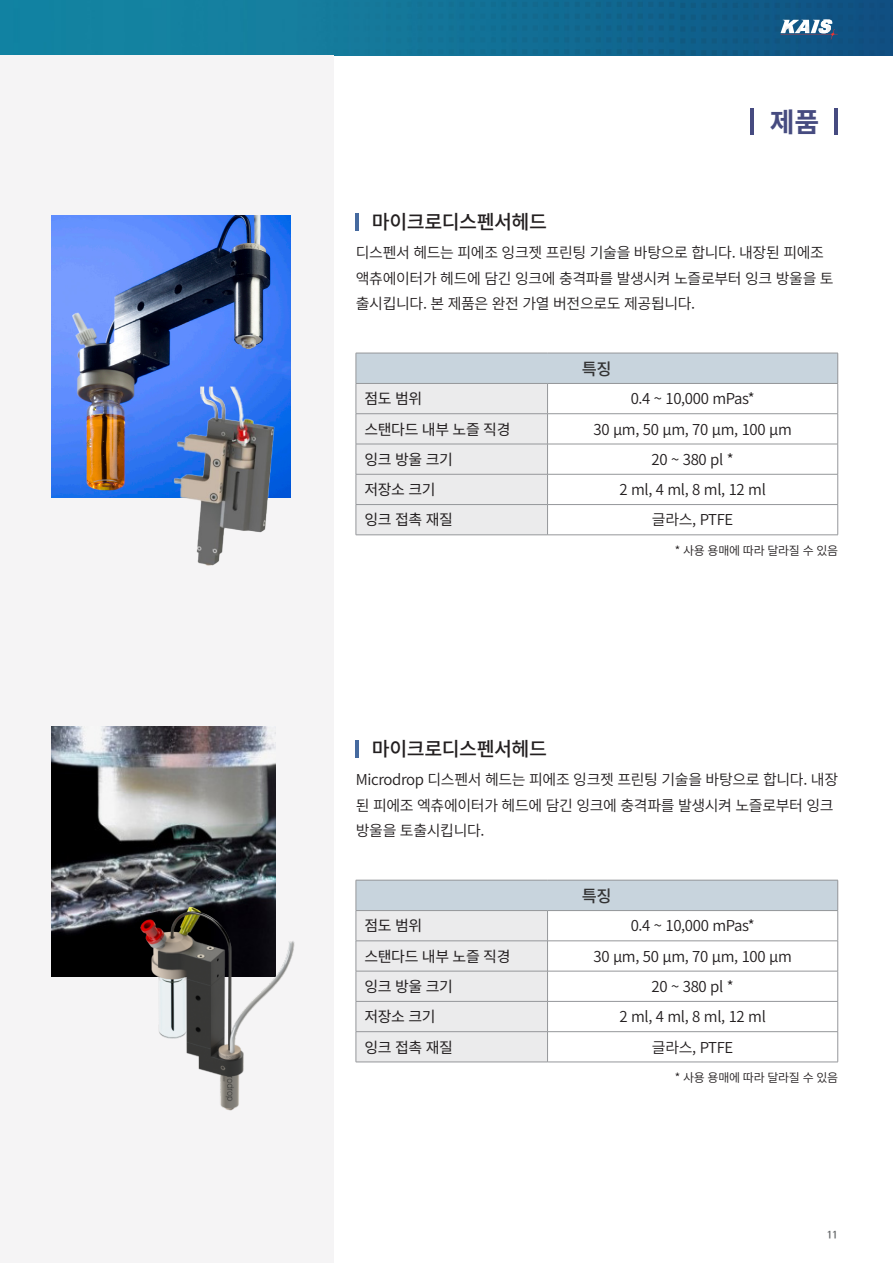
<style>
.page{position:relative;width:893px;height:1263px;background:#fff}
.page>*{position:absolute;margin:0;border:0;box-sizing:border-box;transform-origin:0 0}
.t1{font:700 27px "Noto Sans CJ Kkr";color:#2f3570}
.t2{font:500 19.5px "Noto Sans CJ Kkr";letter-spacing:-.025em;color:#231f20}
.t3{font:500 16.5px "Noto Sans CJ Kkr";color:#333334}
.t4{font:600 15px/25.5px "Noto Sans CJ Kkr";letter-spacing:-.025em;color:#231f20}
.t5{font:15px "Noto Sans CJ Kkr";letter-spacing:-.025em;color:#231f20}
.t6{font:600 12px "Noto Sans CJ Kkr";letter-spacing:-.025em;color:#231f20}
.t7{font:700 9.75px "Nanum Barun Gothic";color:#67696b}
</style>
<div class="page">
<img style="left:1px;top:0;width:879px;height:55px">
<hr style="left:0;top:0;width:1px;height:55px;background:#2f3570">
<svg style="left:880px;top:0;width:13px;height:55px"></svg>
<svg style="left:859px;top:0;width:15px;height:55px"></svg>
<svg style="left:775px;top:0;width:78px;height:55px;background:#2a658f"></svg>
<svg style="left:754px;top:0;width:15px;height:55px"></svg>
<svg style="left:733px;top:0;width:15px;height:55px"></svg>
<svg style="left:712px;top:0;width:15px;height:55px"></svg>
<svg style="left:691px;top:0;width:15px;height:55px"></svg>
<svg style="left:680px;top:0;width:5px;height:55px"></svg>
<svg style="left:281px;top:0;width:15px;height:55px"></svg>
<svg style="left:302px;top:0;width:15px;height:54px"></svg>
<svg style="left:323px;top:0;width:15px;height:54px"></svg>
<svg style="left:344px;top:0;width:15px;height:54px"></svg>
<svg style="left:365px;top:0;width:15px;height:54px"></svg>
<svg style="left:386px;top:0;width:15px;height:55px"></svg>
<svg style="left:407px;top:0;width:15px;height:54px"></svg>
<svg style="left:428px;top:0;width:15px;height:54px"></svg>
<svg style="left:449px;top:0;width:15px;height:54px"></svg>
<svg style="left:470px;top:0;width:15px;height:54px"></svg>
<svg style="left:491px;top:0;width:15px;height:54px"></svg>
<svg style="left:512px;top:0;width:15px;height:54px"></svg>
<svg style="left:533px;top:0;width:15px;height:54px"></svg>
<svg style="left:554px;top:0;width:15px;height:54px"></svg>
<svg style="left:575px;top:0;width:15px;height:54px"></svg>
<svg style="left:596px;top:0;width:15px;height:54px"></svg>
<svg style="left:617px;top:0;width:15px;height:54px"></svg>
<svg style="left:638px;top:0;width:15px;height:54px"></svg>
<svg style="left:659px;top:0;width:15px;height:54px"></svg>
<div style="left:0;top:55px;width:334px;height:1208px;background:#f5f4f5"></div>
<hr style="left:355px;top:213px;width:4px;height:18px;background:#466a9f">
<hr style="left:355px;top:740px;width:4px;height:18px;background:#466a9f">
<div style="left:356px;top:353px;width:482px;height:30px;background:#c8d4dd"></div>
<div style="left:357px;top:384px;width:190px;height:151px;background:#ebebec"></div>
<hr style="left:356px;top:353px;width:191px;height:1px;background:#95979a">
<hr style="left:356px;top:353px;width:1px;height:30px;background:#95979a">
<hr style="left:547px;top:353px;width:291px;height:1px;background:#95979a">
<hr style="left:837px;top:353px;width:1px;height:30px;background:#95979a">
<hr style="left:356px;top:383px;width:191px;height:1px;background:#95979a">
<hr style="left:356px;top:384px;width:1px;height:30px;background:#95979a">
<hr style="left:547px;top:383px;width:291px;height:1px;background:#95979a">
<hr style="left:547px;top:384px;width:1px;height:30px;background:#95979a">
<hr style="left:837px;top:384px;width:1px;height:30px;background:#95979a">
<hr style="left:356px;top:413px;width:191px;height:1px;background:#95979a">
<hr style="left:356px;top:414px;width:1px;height:30px;background:#95979a">
<hr style="left:547px;top:413px;width:291px;height:1px;background:#95979a">
<hr style="left:547px;top:414px;width:1px;height:30px;background:#95979a">
<hr style="left:837px;top:414px;width:1px;height:30px;background:#95979a">
<hr style="left:356px;top:444px;width:191px;height:1px;background:#95979a">
<hr style="left:356px;top:444px;width:1px;height:30px;background:#95979a">
<hr style="left:547px;top:444px;width:291px;height:1px;background:#95979a">
<hr style="left:547px;top:444px;width:1px;height:30px;background:#95979a">
<hr style="left:837px;top:444px;width:1px;height:30px;background:#95979a">
<hr style="left:356px;top:474px;width:191px;height:1px;background:#95979a">
<hr style="left:356px;top:474px;width:1px;height:30px;background:#95979a">
<hr style="left:547px;top:474px;width:291px;height:1px;background:#95979a">
<hr style="left:547px;top:474px;width:1px;height:30px;background:#95979a">
<hr style="left:837px;top:474px;width:1px;height:30px;background:#95979a">
<hr style="left:356px;top:504px;width:191px;height:1px;background:#95979a">
<hr style="left:356px;top:505px;width:1px;height:30px;background:#95979a">
<hr style="left:547px;top:504px;width:291px;height:1px;background:#95979a">
<hr style="left:547px;top:505px;width:1px;height:30px;background:#95979a">
<hr style="left:837px;top:505px;width:1px;height:30px;background:#95979a">
<hr style="left:356px;top:535px;width:191px;height:1px;background:#95979a">
<hr style="left:547px;top:535px;width:291px;height:1px;background:#95979a">
<div style="left:356px;top:880px;width:482px;height:30px;background:#c8d4dd"></div>
<div style="left:357px;top:911px;width:190px;height:151px;background:#ebebec"></div>
<hr style="left:356px;top:880px;width:191px;height:1px;background:#95979a">
<hr style="left:356px;top:880px;width:1px;height:30px;background:#95979a">
<hr style="left:547px;top:880px;width:291px;height:1px;background:#95979a">
<hr style="left:837px;top:880px;width:1px;height:30px;background:#95979a">
<hr style="left:356px;top:910px;width:191px;height:1px;background:#95979a">
<hr style="left:356px;top:911px;width:1px;height:30px;background:#95979a">
<hr style="left:547px;top:910px;width:291px;height:1px;background:#95979a">
<hr style="left:547px;top:911px;width:1px;height:30px;background:#95979a">
<hr style="left:837px;top:911px;width:1px;height:30px;background:#95979a">
<hr style="left:356px;top:940px;width:191px;height:1px;background:#95979a">
<hr style="left:356px;top:941px;width:1px;height:30px;background:#95979a">
<hr style="left:547px;top:940px;width:291px;height:1px;background:#95979a">
<hr style="left:547px;top:941px;width:1px;height:30px;background:#95979a">
<hr style="left:837px;top:941px;width:1px;height:30px;background:#95979a">
<hr style="left:356px;top:971px;width:191px;height:1px;background:#95979a">
<hr style="left:356px;top:971px;width:1px;height:30px;background:#95979a">
<hr style="left:547px;top:971px;width:291px;height:1px;background:#95979a">
<hr style="left:547px;top:971px;width:1px;height:30px;background:#95979a">
<hr style="left:837px;top:971px;width:1px;height:30px;background:#95979a">
<hr style="left:356px;top:1001px;width:191px;height:1px;background:#95979a">
<hr style="left:356px;top:1001px;width:1px;height:30px;background:#95979a">
<hr style="left:547px;top:1001px;width:291px;height:1px;background:#95979a">
<hr style="left:547px;top:1001px;width:1px;height:30px;background:#95979a">
<hr style="left:837px;top:1001px;width:1px;height:30px;background:#95979a">
<hr style="left:356px;top:1031px;width:191px;height:1px;background:#95979a">
<hr style="left:356px;top:1032px;width:1px;height:30px;background:#95979a">
<hr style="left:547px;top:1031px;width:291px;height:1px;background:#95979a">
<hr style="left:547px;top:1032px;width:1px;height:30px;background:#95979a">
<hr style="left:837px;top:1032px;width:1px;height:30px;background:#95979a">
<hr style="left:356px;top:1062px;width:191px;height:1px;background:#95979a">
<hr style="left:547px;top:1062px;width:291px;height:1px;background:#95979a">
<hr style="left:834px;top:108px;width:3px;height:27px;background:#2f3570">
<hr style="left:750px;top:108px;width:4px;height:27px;background:#464b80">
<img style="left:51px;top:215px;width:240px;height:282px">
<img style="left:130px;top:386px;width:161px;height:180px">
<img style="left:51px;top:727px;width:224px;height:250px">
<img style="left:118px;top:907px;width:177px;height:204px">
<p class="t2" style="left:372px;top:211px;width:177px">마이크로디스펜서헤드</p>
<h1 class="t1" style="left:770px;top:107px;width:51px">제품</h1>
<p class="t4" style="left:356px;top:240px;width:479px">디스펜서 헤드는 피에조 잉크젯 프린팅 기술을 바탕으로 합니다. 내장된 피에조 액츄에이터가 헤드에 담긴 잉크에 충격파를 발생시켜 노즐로부터 잉크 방울을 토 출시킵니다. 본 제품은 완전 가열 버전으로도 제공됩니다.</p>
<p class="t3" style="left:582px;top:359px;width:31px">특징</p>
<p class="t5" style="left:364px;top:390px;width:59px">점도 범위</p>
<p class="t4" style="left:631px;top:386px;width:125px">0.4 ~ 10,000 mPas*</p>
<p class="t5" style="left:364px;top:421px;width:148px">스탠다드 내부 노즐 직경</p>
<p class="t4" style="left:593px;top:417px;width:200px">30 μm, 50 μm, 70 μm, 100 µm</p>
<p class="t5" style="left:364px;top:451px;width:90px">잉크 방울 크기</p>
<p class="t4" style="left:652px;top:447px;width:84px">20 ~ 380 pl *</p>
<p class="t5" style="left:364px;top:481px;width:73px">저장소 크기</p>
<p class="t4" style="left:619px;top:477px;width:148px">2 ml, 4 ml, 8 ml, 12 ml</p>
<p class="t5" style="left:364px;top:511px;width:90px">잉크 접촉 재질</p>
<p class="t4" style="left:652px;top:507px;width:83px">글라스, PTFE</p>
<p class="t2" style="left:372px;top:738px;width:177px">마이크로디스펜서헤드</p>
<p class="t6" style="left:675px;top:544px;width:165px">* 사용 용매에 따라 달라질 수 있음</p>
<p class="t4" style="left:356px;top:767px;width:484px">Microdrop 디스펜서 헤드는 피에조 잉크젯 프린팅 기술을 바탕으로 합니다. 내장 된 피에조 엑츄에이터가 헤드에 담긴 잉크에 충격파를 발생시켜 노즐로부터 잉크 방울을 토출시킵니다.</p>
<p class="t3" style="left:582px;top:886px;width:31px">특징</p>
<p class="t5" style="left:364px;top:917px;width:59px">점도 범위</p>
<p class="t4" style="left:631px;top:913px;width:125px">0.4 ~ 10,000 mPas*</p>
<p class="t5" style="left:364px;top:948px;width:148px">스탠다드 내부 노즐 직경</p>
<p class="t4" style="left:593px;top:944px;width:200px">30 μm, 50 μm, 70 μm, 100 µm</p>
<p class="t5" style="left:364px;top:978px;width:90px">잉크 방울 크기</p>
<p class="t4" style="left:652px;top:974px;width:84px">20 ~ 380 pl *</p>
<p class="t5" style="left:364px;top:1008px;width:73px">저장소 크기</p>
<p class="t4" style="left:619px;top:1004px;width:148px">2 ml, 4 ml, 8 ml, 12 ml</p>
<p class="t5" style="left:364px;top:1038px;width:90px">잉크 접촉 재질</p>
<p class="t4" style="left:652px;top:1034px;width:83px">글라스, PTFE</p>
<p class="t6" style="left:675px;top:1071px;width:165px">* 사용 용매에 따라 달라질 수 있음</p>
<p class="t7" style="left:827px;top:1230px;width:13px">11</p>
</div>
